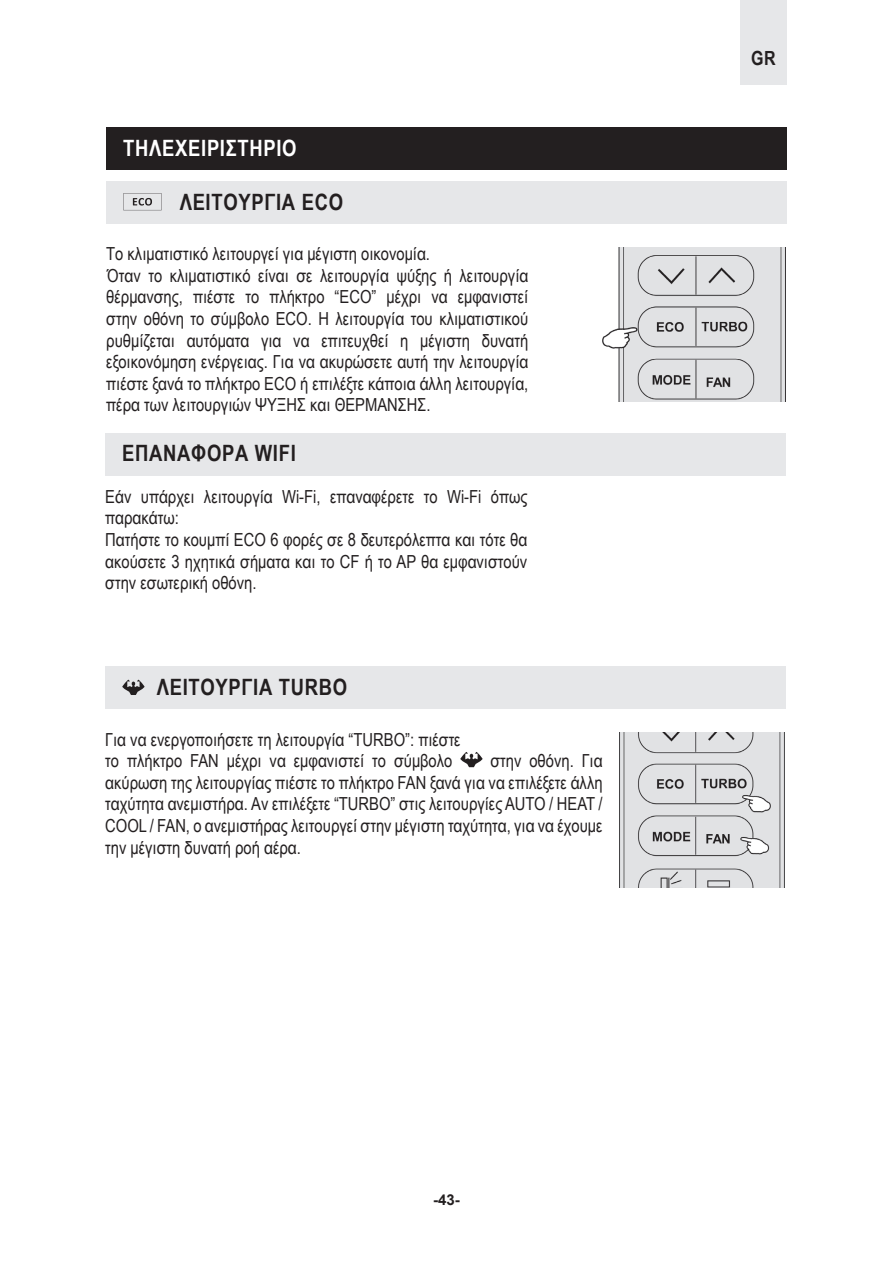
<style>
.page{position:relative;width:893px;height:1263px;background:#fff}
.page>*{position:absolute;margin:0;border:0;box-sizing:border-box;transform-origin:0 0}
.t1{font:700 22.5px "Arial Narrow";letter-spacing:.03em;color:#231f20}
.t2{font:700 22.5px "Arial Narrow";letter-spacing:.03em;color:#fff}
.t3{font:700 19.5px "Arial Narrow";color:#231f20}
.t4{font:18px/21.6px "Arial Narrow";color:#231f20}
.t5{font:700 15px "Arial";color:#231f20}
</style>
<div class="page">
<div style="left:740px;top:0;width:47px;height:84px;background:#e6e7e9"></div>
<img style="left:620px;top:732px;width:164px;height:156px">
<img style="left:603px;top:247px;width:183px;height:155px">
<div style="left:105px;top:666px;width:681px;height:43px;background:#e6e7e9"></div>
<svg style="left:122px;top:679px;width:23px;height:16px"></svg>
<div style="left:105px;top:433px;width:681px;height:43px;background:#e6e7e9"></div>
<div style="left:106px;top:181px;width:681px;height:43px;background:#e6e7e9"></div>
<svg style="left:123px;top:193px;width:39px;height:17px"></svg>
<svg style="left:460px;top:752px;width:23px;height:15px"></svg>
<div style="left:106px;top:128px;width:681px;height:42px;background:#231f20"></div>
<p class="t2" style="left:123px;top:131px;width:175px">ΤΗΛΕΧΕΙΡΙΣΤΗΡΙΟ</p>
<p class="t1" style="left:180px;top:185px;width:165px">ΛΕΙΤΟΥΡΓΙΑ ECO</p>
<p class="t4" style="left:106px;top:242px;width:424px">Το κλιματιστικό λειτουργεί για μέγιστη οικονομία.<br>Όταν το κλιματιστικό είναι σε λειτουργία ψύξης ή λειτουργία θέρμανσης, πιέστε το πλήκτρο “ECO” μέχρι να εμφανιστεί στην οθόνη το σύμβολο ECO. Η λειτουργία του κλιματιστικού ρυθμίζεται αυτόματα για να επιτευχθεί η μέγιστη δυνατή εξοικονόμηση ενέργειας. Για να ακυρώσετε αυτή την λειτουργία πιέστε ξανά το πλήκτρο ECO ή επιλέξτε κάποια άλλη λειτουργία, πέρα των λειτουργιών ΨΥΞΗΣ και ΘΕΡΜΑΝΣΗΣ.</p>
<p class="t1" style="left:122px;top:436px;width:175px">ΕΠΑΝΑΦΟΡΑ WIFI</p>
<p class="t4" style="left:105px;top:485px;width:424px">Εάν υπάρχει λειτουργία Wi-Fi, επαναφέρετε το Wi-Fi όπως παρακάτω:<br>Πατήστε το κουμπί ECO 6 φορές σε 8 δευτερόλεπτα και τότε θα ακούσετε 3 ηχητικά σήματα και το CF ή το AP θα εμφανιστούν στην εσωτερική οθόνη.</p>
<p class="t1" style="left:157px;top:670px;width:192px">ΛΕΙΤΟΥΡΓΙΑ TURBO</p>
<p class="t4" style="left:105px;top:728px;width:357px">Για να ενεργοποιήσετε τη λειτουργία “TURBO”: πιέστε το πλήκτρο FAN μέχρι να εμφανιστεί το σύμβολο</p>
<p class="t4" style="left:105px;top:749px;width:499px;text-align:justify;text-indent:385px">στην οθόνη. Για ακύρωση της λειτουργίας πιέστε το πλήκτρο FAN ξανά για να επιλέξετε άλλη ταχύτητα ανεμιστήρα. Αν επιλέξετε “TURBO” στις λειτουργίες AUTO / HEAT / COOL / FAN, ο ανεμιστήρας λειτουργεί στην μέγιστη ταχύτητα, για να έχουμε την μέγιστη δυνατή ροή αέρα.</p>
<p class="t5" style="left:433px;top:1189px;width:28px">-43-</p>
<p class="t3" style="left:751px;top:44px;width:26px">GR</p>
</div>
